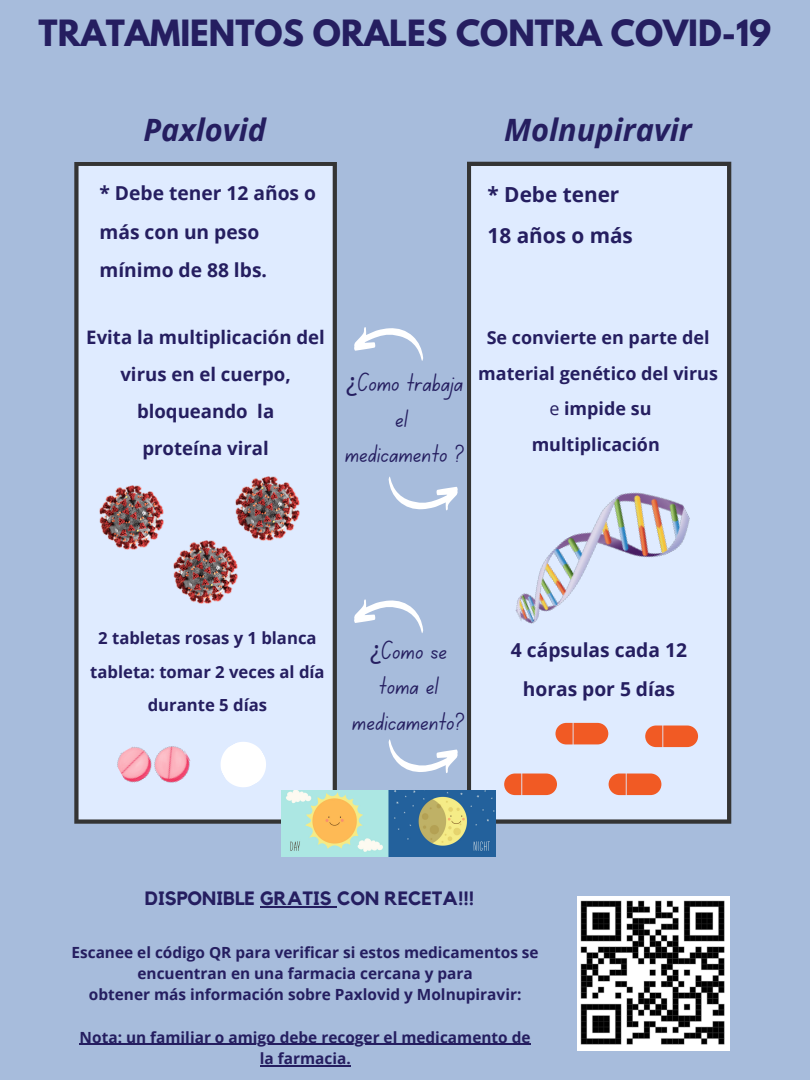
<style>
.page{position:relative;width:810px;height:1080px;background:#a7bcdc}
.page>*{position:absolute;margin:0;border:0;box-sizing:border-box;transform-origin:0 0}
.t1{font:700 32.06px "League Spartan";color:#251e60}
.t2{font:italic 700 30.81px "Open Sans";color:#251e60}
.t3{font:25.62px/35.6px "Canva School Font";color:#251e60;text-align:center}
.t4{font:700 20.75px/41.4px "Open Sans";color:#251e60}
.t5{font:700 19.25px/38.5px "Open Sans";color:#251e60}
.t6{font:700 19.25px "Kollektif";color:#251e60}
.t7{font:700 18.62px/37.1px "Open Sans";color:#251e60;text-align:center}
.t8{font:700 17.94px/35.6px "Open Sans";color:#251e60;text-align:center}
.t9{font:700 16.69px/33.2px "Open Sans";color:#251e60;text-align:center}
.t10{font:700 15.38px/21.2px "Open Sans";color:#251e60;text-align:center}
.s1{font-family:"Noto Sans"}
.s2{font-weight:400}
</style>
<div class="page">
<div style="left:74px;top:162px;width:263px;height:662px;background:#dfebff"></div>
<div style="left:467px;top:162px;width:264px;height:662px;background:#dfebff"></div>
<img style="left:235px;top:476px;width:64px;height:64px">
<img style="left:174px;top:540px;width:64px;height:64px">
<img style="left:100px;top:486px;width:63px;height:64px">
<img style="left:112px;top:726px;width:84px;height:77px">
<svg style="left:212px;top:734px;width:62px;height:61px;background:#ecf3ff"></svg>
<img style="left:487px;top:465px;width:223px;height:174px">
<svg style="left:504px;top:774px;width:53px;height:21px"></svg>
<svg style="left:609px;top:774px;width:52px;height:21px"></svg>
<svg style="left:555px;top:723px;width:53px;height:21px"></svg>
<svg style="left:645px;top:726px;width:53px;height:21px"></svg>
<svg style="left:354px;top:327px;width:69px;height:34px"></svg>
<svg style="left:389px;top:476px;width:69px;height:34px"></svg>
<svg style="left:354px;top:599px;width:69px;height:34px"></svg>
<svg style="left:389px;top:739px;width:69px;height:34px"></svg>
<img style="left:282px;top:791px;width:214px;height:65px">
<img style="left:577px;top:896px;width:152px;height:154px">
<hr style="left:260px;top:906px;width:77px;height:2px;background:#251e60">
<hr style="left:80px;top:1044px;width:451px;height:1px;background:#251e60">
<hr style="left:260px;top:1065px;width:91px;height:1px;background:#251e60">
<h1 class="t1" style="left:39px;top:17px;width:734px">TRATAMIENTOS ORALES CONTRA COVID-19</h1>
<h2 class="t2" style="left:143px;top:109px;width:124px">Paxlovid</h2>
<p class="t5" style="left:100px;top:174px;width:218px">* Debe tener 12 años o más con un peso mínimo de 88 lbs.</p>
<p class="t7" style="left:86px;top:319px;width:240px">Evita la multiplicación del virus en el cuerpo, bloqueando la<br>proteína viral</p>
<h2 class="t2" style="left:504px;top:109px;width:189px">Molnupiravir</h2>
<h3 class="t4" style="left:488px;top:173px;width:147px">* Debe tener<br>18 años o más</h3>
<h3 class="t3" style="left:345px;top:368px;width:122px"><span class="s1">¿</span>Como trabaja el medicamento ?</h3>
<p class="t8" style="left:478px;top:319px;width:241px">Se convierte en parte del material genético del virus <span class="s2">e</span> impide su<br>multiplicación</p>
<p class="t9" style="left:90px;top:621px;width:236px">2 tabletas rosas y 1 blanca tableta: tomar 2 veces al día durante 5 días</p>
<p class="t5" style="left:511px;top:631px;width:178px;text-align:center">4 cápsulas cada 12 horas por 5 días</p>
<h3 class="t3" style="left:352px;top:636px;width:115px"><span class="s1">¿</span>Como se toma el medicamento?</h3>
<p class="t6" style="left:145px;top:890px;width:331px">DISPONIBLE GRATIS CON RECETA!!!</p>
<p class="t10" style="left:72px;top:942px;width:469px">Escanee el código QR para verificar si estos medicamentos se encuentran en una farmacia cercana y para<br>obtener más información sobre Paxlovid y Molnupiravir:</p>
<p class="t10" style="left:80px;top:1026px;width:452px">Nota: un familiar o amigo debe recoger el medicamento de la farmacia.</p>
</div>
